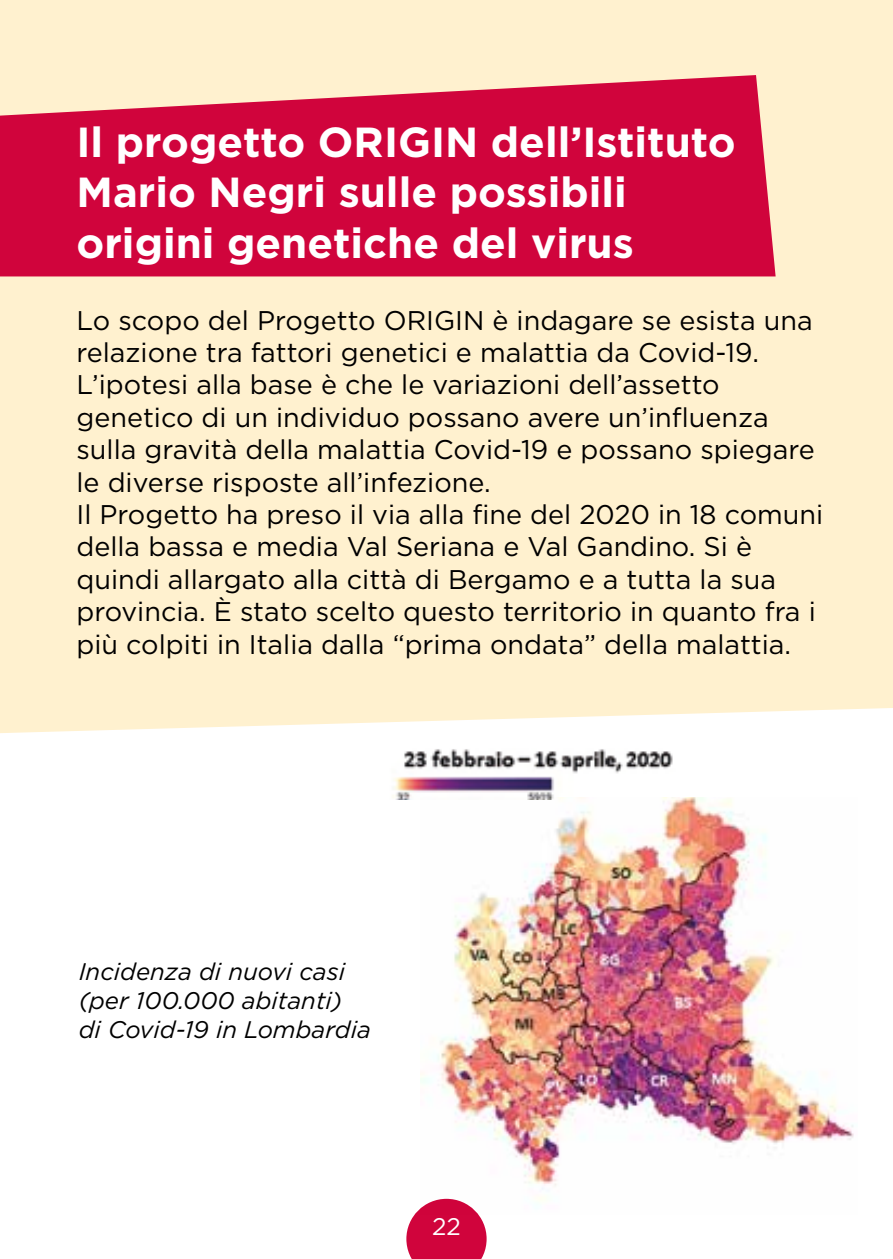
<style>
.page{position:relative;width:893px;height:1259px;background:#fff}
.page>*{position:absolute;margin:0;border:0;box-sizing:border-box;transform-origin:0 0}
.t1{font:700 42px/50.4px "Gotham";color:#fff}
.t2{font:27px/32.4px "Gotham";color:#000}
.t3{font:italic 24px/28.8px "Gotham";color:#000}
.t4{font:24px "Gotham";color:#fff}
</style>
<div class="page">
<div style="left:0;top:0;width:893px;height:733px;background:#fff1cf"></div>
<svg style="left:406px;top:1208px;width:81px;height:51px;background:#d3194c"></svg>
<svg style="left:0;top:75px;width:776px;height:201px;background:#d51e4c"></svg>
<img style="left:385px;top:714px;width:308px;height:85px">
<img style="left:421px;top:797px;width:433px;height:417px">
<h1 class="t1" style="left:77px;top:116px;width:661px">Il progetto ORIGIN dell’Istituto<br>Mario Negri sulle possibili origini genetiche del virus</h1>
<p class="t2" style="left:77px;top:303px;width:748px">Lo scopo del Progetto ORIGIN è indagare se esista una relazione tra fattori genetici e malattia da Covid-19.<br>L’ipotesi alla base è che le variazioni dell’assetto genetico di un individuo possano avere un’influenza sulla gravità della malattia Covid-19 e possano spiegare le diverse risposte all’infezione.<br>Il Progetto ha preso il via alla fine del 2020 in 18 comuni della bassa e media Val Seriana e Val Gandino. Si è quindi allargato alla città di Bergamo e a tutta la sua provincia. È stato scelto questo territorio in quanto fra i più colpiti in Italia dalla “prima ondata” della malattia.</p>
<p class="t3" style="left:79px;top:957px;width:294px">Incidenza di nuovi casi (per 100.000 abitanti)<br>di Covid-19 in Lombardia</p>
<p class="t4" style="left:432px;top:1210px;width:30px">22</p>
</div>
